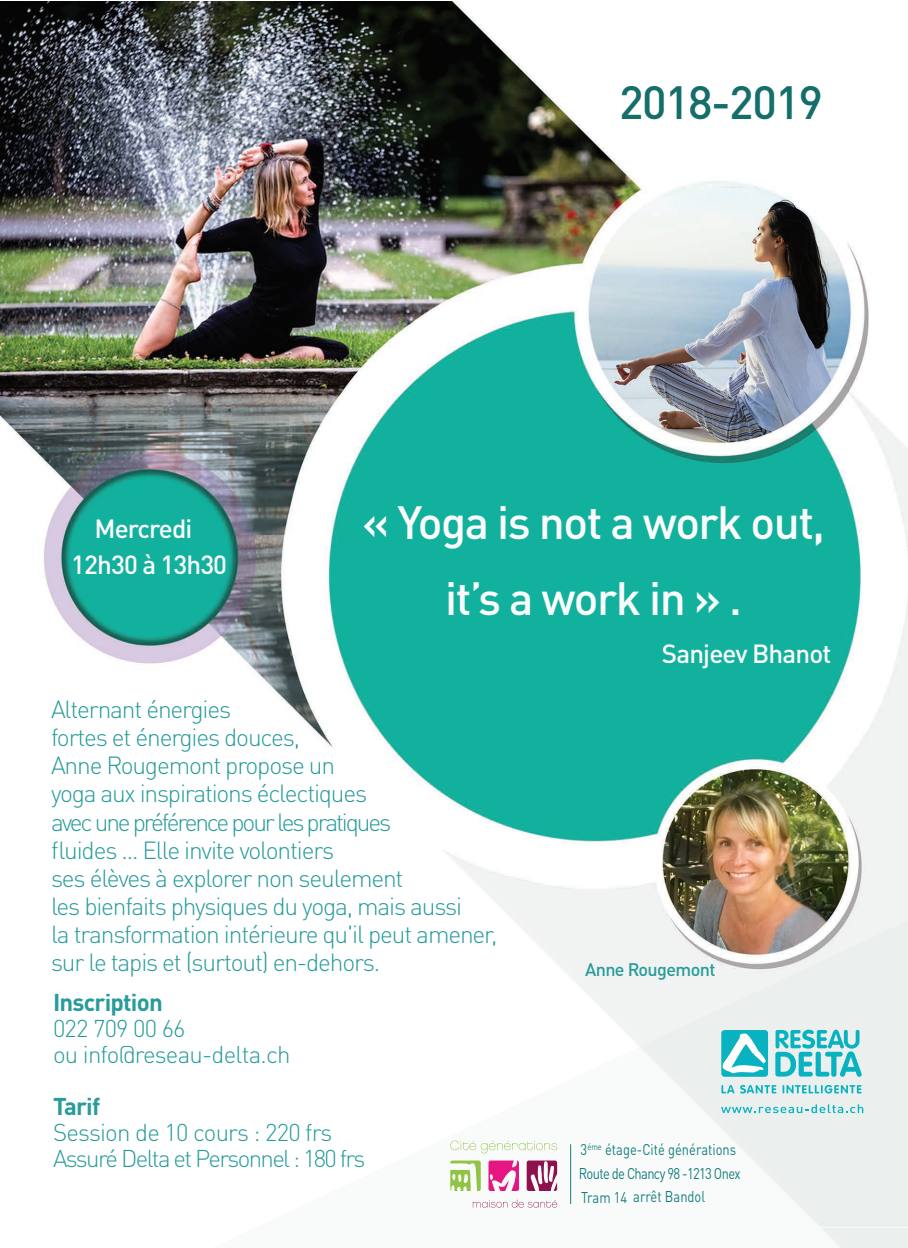
<style>
.page{position:relative;width:908px;height:1248px;background:#fff}
.page>*{position:absolute;margin:0;border:0;box-sizing:border-box;transform-origin:0 0}
.t1{font:500 46px/76px "DIN Pro";letter-spacing:-.035em;color:#fbfbfc;text-align:center}
.t2{font:500 46px "DIN Pro";letter-spacing:-.035em;color:#146e6a}
.t3{font:500 26px/36px "DIN Pro";letter-spacing:-.035em;color:#fbfbfc;text-align:center}
.t4{font:300 24.4px/28px "DIN Pro";letter-spacing:-.045em;color:#289b9b}
.t5{font:300 24px/26px "DIN Pro";letter-spacing:-.065em;color:#289b9b}
.t6{font:300 24px/26px "DIN Pro";letter-spacing:-.035em;color:#289b9b}
.t7{font:700 24px "DIN Pro";letter-spacing:-.03em;color:#289b9b}
.t8{font:500 18px "DIN Pro";letter-spacing:-.035em;color:#289b9b}
.t9{font:15.4px/24.4px "DIN Pro";letter-spacing:-.025em;color:#187e7d;scale:.83 1}
.t10{font:15.4px "DIN Pro";color:#187e7d;scale:.83 1}
</style>
<div class="page">
<img style="left:0;top:1px;width:907px;height:919px">
<svg style="left:450px;top:920px;width:457px;height:327px"></svg>
<svg style="left:720px;top:1104px;width:142px;height:8px"></svg>
<svg style="left:721px;top:1029px;width:46px;height:47px"></svg>
<svg style="left:775px;top:1029px;width:86px;height:47px;background:#78d0d7"></svg>
<svg style="left:721px;top:1084px;width:55px;height:9px"></svg>
<svg style="left:782px;top:1084px;width:79px;height:9px"></svg>
<svg style="left:450px;top:1140px;width:107px;height:13px"></svg>
<svg style="left:472px;top:1199px;width:85px;height:8px"></svg>
<svg style="left:450px;top:1160px;width:30px;height:30px"></svg>
<svg style="left:526px;top:1160px;width:31px;height:30px"></svg>
<svg style="left:488px;top:1160px;width:30px;height:30px"></svg>
<h1 class="t2" style="left:619px;top:65px;width:205px">2018-2019</h1>
<p class="t3" style="left:71px;top:507px;width:157px">Mercredi<br>12h30 à 13h30</p>
<h1 class="t1" style="left:362px;top:479px;width:464px">« Yoga is not a work out, it’s a work in » .</h1>
<p class="t3" style="left:661px;top:632px;width:171px">Sanjeev Bhanot</p>
<p class="t4" style="left:51px;top:693px;width:448px">Alternant énergies<br>fortes et énergies douces,<br>Anne Rougemont propose un<br>yoga aux inspirations éclectiques<br>avec une préférence pour les pratiques<br>fluides ... Elle invite volontiers<br>ses élèves à explorer non seulement<br>les bienfaits physiques du yoga, mais aussi<br>la transformation intérieure qu'il peut amener, sur le tapis et (surtout) en-dehors.</p>
<p class="t7" style="left:53px;top:981px;width:111px">Inscription</p>
<p class="t6" style="left:53px;top:1012px;width:239px">022 709 00 66<br>ou info@reseau-delta.ch</p>
<p class="t7" style="left:53px;top:1085px;width:49px">Tarif</p>
<p class="t5" style="left:53px;top:1116px;width:314px">Session de 10 cours : 220 frs<br>Assuré Delta et Personnel : 180 frs</p>
<p class="t8" style="left:584px;top:955px;width:132px">Anne Rougemont</p>
<p class="t9" style="left:578px;top:1135px;width:196px">3<sup>éme</sup> étage-Cité générations<br>Route de Chancy 98 -1213 Onex</p>
<p class="t10" style="left:581px;top:1184px;width:151px">Tram 14 arrêt Bandol</p>
</div>
